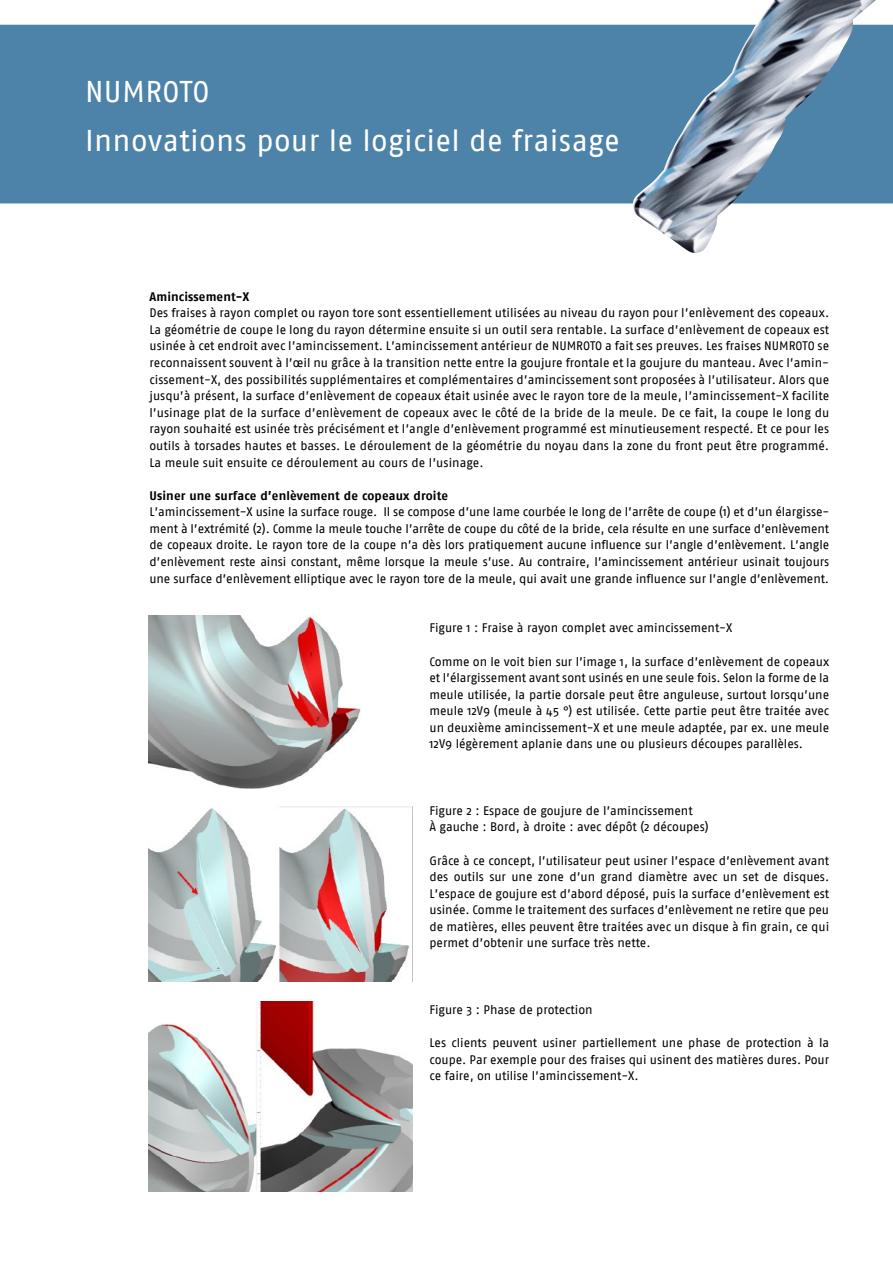
<style>
.page{position:relative;width:893px;height:1263px;background:#fff}
.page>*{position:absolute;margin:0;border:0;box-sizing:border-box;transform-origin:0 0}
.t1{font:30px/49.8px "Fago No";letter-spacing:.01em;color:#fff}
.t2{font:12.3px/16.6px "Fago No";letter-spacing:-.005em;color:#000;text-align:justify}
.t3{font:700 12.3px "Fago No";letter-spacing:.01em;color:#000}
</style>
<div class="page">
<div style="left:0;top:25px;width:893px;height:178px;background:#4d82a9"></div>
<img style="left:633px;top:0;width:243px;height:253px">
<img style="left:149px;top:615px;width:212px;height:173px">
<img style="left:149px;top:806px;width:263px;height:175px">
<img style="left:149px;top:1001px;width:263px;height:191px">
<h1 class="t1" style="left:85px;top:66px;width:536px">NUMROTO<br>Innovations pour le logiciel de fraisage</h1>
<p class="t3" style="left:149px;top:289px;width:101px">Amincissement-X</p>
<p class="t2" style="left:149px;top:304px;width:681px">Des fraises à rayon complet ou rayon tore sont essentiellement utilisées au niveau du rayon pour l’enlèvement des copeaux.<br>La géométrie de coupe le long du rayon détermine ensuite si un outil sera rentable. La surface d’enlèvement de copeaux est usinée à cet endroit avec l’amincissement. L’amincissement antérieur de NUMROTO a fait ses preuves. Les fraises NUMROTO se reconnaissent souvent à l’œil nu grâce à la transition nette entre la goujure frontale et la goujure du manteau. Avec l’amin&shy;cissement-X, des possibilités supplémentaires et complémentaires d’amincissement sont proposées à l’utilisateur. Alors que jusqu’à présent, la surface d’enlèvement de copeaux était usinée avec le rayon tore de la meule, l’amincissement-X facilite l’usinage plat de la surface d’enlèvement de copeaux avec le côté de la bride de la meule. De ce fait, la coupe le long du rayon souhaité est usinée très précisément et l’angle d’enlèvement programmé est minutieusement respecté. Et ce pour les outils à torsades hautes et basses. Le déroulement de la géométrie du noyau dans la zone du front peut être programmé.<br>La meule suit ensuite ce déroulement au cours de l’usinage.</p>
<p class="t3" style="left:149px;top:488px;width:300px">Usiner une surface d’enlèvement de copeaux droite</p>
<p class="t2" style="left:149px;top:503px;width:681px">L’amincissement-X usine la surface rouge. Il se compose d’une lame courbée le long de l’arrête de coupe (1) et d’un élargisse&shy;ment à l’extrémité (2). Comme la meule touche l’arrête de coupe du côté de la bride, cela résulte en une surface d’enlèvement de copeaux droite. Le rayon tore de la coupe n’a dès lors pratiquement aucune influence sur l’angle d’enlèvement. L’angle d’enlèvement reste ainsi constant, même lorsque la meule s’use. Au contraire, l’amincissement antérieur usinait toujours une surface d’enlèvement elliptique avec le rayon tore de la meule, qui avait une grande influence sur l’angle d’enlèvement.</p>
<p class="t2" style="left:429px;top:620px;width:304px">Figure 1 : Fraise à rayon complet avec amincissement-X</p>
<p class="t2" style="left:429px;top:653px;width:401px">Comme on le voit bien sur l’image 1, la surface d’enlèvement de copeaux et l’élargissement avant sont usinés en une seule fois. Selon la forme de la meule utilisée, la partie dorsale peut être anguleuse, surtout lorsqu’une meule 12V9 (meule à 45 °) est utilisée. Cette partie peut être traitée avec un deuxième amincissement-X et une meule adaptée, par ex. une meule 12V9 légèrement aplanie dans une ou plusieurs découpes parallèles.</p>
<p class="t2" style="left:429px;top:802px;width:281px">Figure 2 : Espace de goujure de l’amincissement<br>À gauche : Bord, à droite : avec dépôt (2 découpes)</p>
<p class="t2" style="left:429px;top:852px;width:401px">Grâce à ce concept, l’utilisateur peut usiner l’espace d’enlèvement avant des outils sur une zone d’un grand diamètre avec un set de disques.<br>L’espace de goujure est d’abord déposé, puis la surface d’enlèvement est usinée. Comme le traitement des surfaces d’enlèvement ne retire que peu de matières, elles peuvent être traitées avec un disque à fin grain, ce qui permet d’obtenir une surface très nette.</p>
<p class="t2" style="left:429px;top:1001px;width:165px">Figure 3 : Phase de protection</p>
<p class="t2" style="left:429px;top:1034px;width:401px">Les clients peuvent usiner partiellement une phase de protection à la coupe. Par exemple pour des fraises qui usinent des matières dures. Pour ce faire, on utilise l’amincissement-X.</p>
</div>
